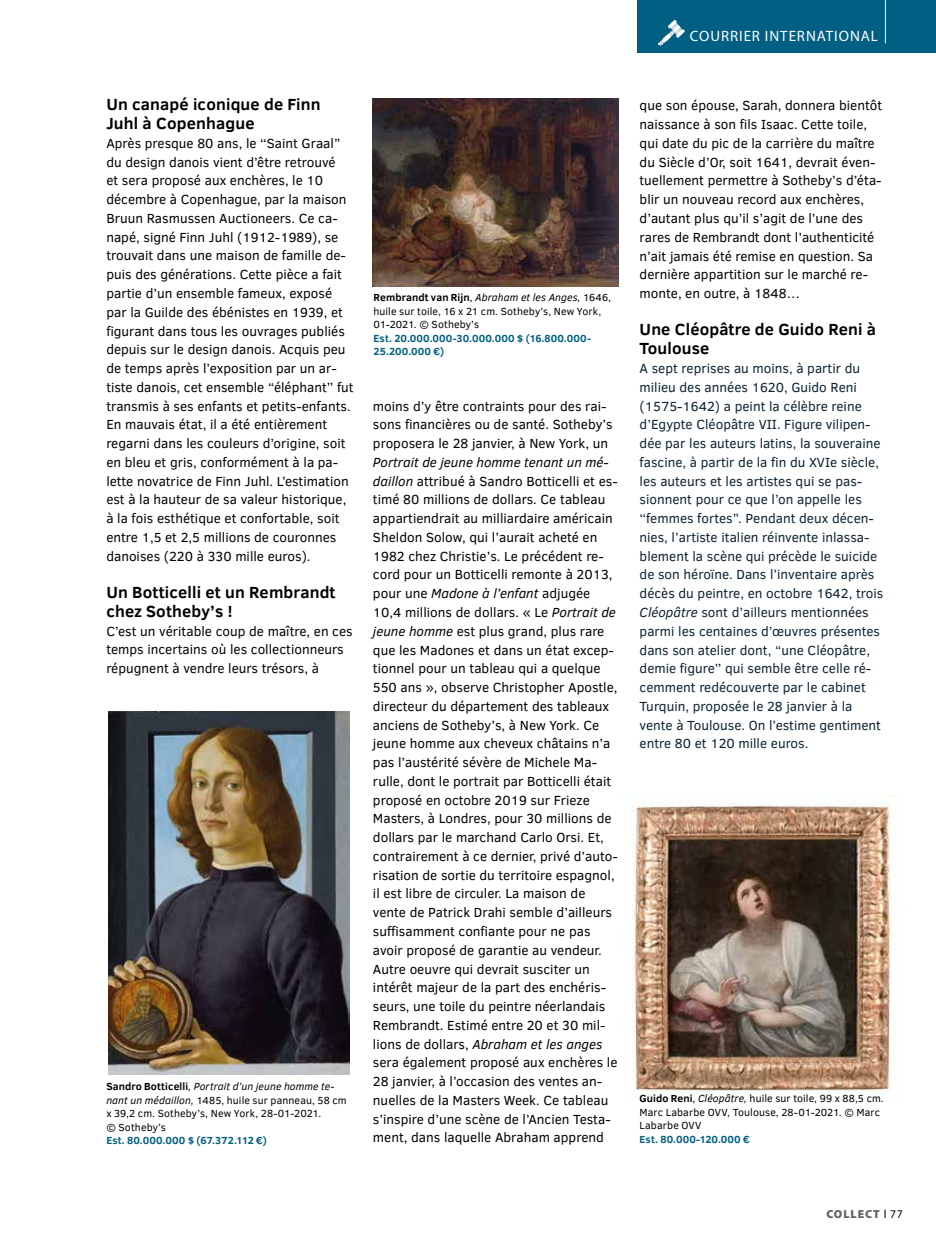
<style>
.page{position:relative;width:936px;height:1251px;background:#fff}
.page>*{position:absolute;margin:0;border:0;box-sizing:border-box;transform-origin:0 0}
.t1{font:700 16.5px/18.8px "Clear Sans";letter-spacing:.01em;color:#000}
.t2{font:15px "Myriad Pro";letter-spacing:.06em;color:#fff}
.t3{font:15px "Clear Sans";letter-spacing:-.005em;color:#fff}
.t4{font:13.5px/18.8px "Clear Sans";color:#000}
.t5{font:13.5px/18.8px "Clear Sans";color:#0b2230}
.t6{font:900 11.7px "Myriad Pro";letter-spacing:.08em;color:#646363}
.t7{font:10.5px/13.5px "Clear Sans";letter-spacing:.01em;color:#000}
.t8{font:700 10.5px/13.5px "Clear Sans";letter-spacing:.01em;color:#005f83}
.s1{font-weight:700}
.s2{font-style:italic}
.s3{font-weight:400;color:#000}
</style>
<div class="page">
<img style="left:108px;top:711px;width:241px;height:362px">
<img style="left:373px;top:99px;width:245px;height:187px">
<img style="left:632px;top:794px;width:261px;height:303px">
<div style="left:637px;top:0;width:298px;height:52px;background:#005f83"></div>
<hr style="left:885px;top:0;width:1px;height:43px;background:#fff">
<img style="left:658px;top:20px;width:27px;height:26px">
<p class="t3" style="left:709px;top:25px;width:170px">VEIL NGEN WERELDWIJD</p>
<p class="t2" style="left:690px;top:28px;width:189px">COURRIER INTERNATIONAL</p>
<p class="t1" style="left:106px;top:95px;width:216px">Un canapé iconique de Finn<br>Juhl à Copenhague</p>
<p class="t4" style="left:106px;top:134px;width:249px">Après presque 80 ans, le ‘‘Saint Graal’’ du design danois vient d’être retrouvé<br>et sera proposé aux enchères, le 10 décembre à Copenhague, par la maison Bruun Rasmussen Auctioneers. Ce ca&shy;napé, signé Finn Juhl (1912-1989), se trouvait dans une maison de famille de&shy;puis des générations. Cette pièce a fait partie d’un ensemble fameux, exposé par la Guilde des ébénistes en 1939, et figurant dans tous les ouvrages publiés depuis sur le design danois. Acquis peu de temps après l’exposition par un ar&shy;tiste danois, cet ensemble ‘‘éléphant’’ fut transmis à ses enfants et petits-enfants.<br>En mauvais état, il a été entièrement regarni dans les couleurs d’origine, soit en bleu et gris, conformément à la pa&shy;lette novatrice de Finn Juhl. L’estimation est à la hauteur de sa valeur historique, à la fois esthétique et confortable, soit entre 1,5 et 2,5 millions de couronnes danoises (220 à 330 mille euros).</p>
<p class="t1" style="left:106px;top:582px;width:231px">Un Botticelli et un Rembrandt chez Sotheby’s !</p>
<p class="t4" style="left:106px;top:621px;width:248px">C’est un véritable coup de maître, en ces temps incertains où les collectionneurs répugnent à vendre leurs trésors, à</p>
<p class="t7" style="left:106px;top:1079px;width:242px"><span class="s1">Sandro Botticelli</span><span class="s2">, Portrait d’un jeune homme te&shy;nant un médaillon,</span> 1485, huile sur panneau, 58 cm x 39,2 cm. Sotheby’s, New York, 28-01-2021.<br>© Sotheby’s</p>
<p class="t8" style="left:106px;top:1133px;width:162px">Est. 80.000.000 $ (67.372.112 €)</p>
<p class="t7" style="left:373px;top:290px;width:239px"><span class="s1">Rembrandt van Rijn</span>, <span class="s2">Abraham et les Anges,</span> 1646, huile sur toile, 16 x 21 cm. Sotheby’s, New York,<br>01-2021. © Sotheby’s</p>
<p class="t8" style="left:373px;top:331px;width:219px">Est. 20.000.000-30.000.000 $ (16.800.000-<br>25.200.000 €)</p>
<p class="t4" style="left:373px;top:396px;width:241px">moins d’y être contraints pour des rai&shy;sons financières ou de santé. Sotheby’s proposera le 28 janvier, à New York, un</p>
<p class="t4" style="left:373px;top:452px;width:246px"><span class="s2">Portrait de jeune homme tenant un mé&shy;daillon</span> attribué à Sandro Botticelli et es&shy;timé 80 millions de dollars. Ce tableau appartiendrait au milliardaire américain Sheldon Solow, qui l’aurait acheté en 1982 chez Christie’s. Le précédent re&shy;cord pour un Botticelli remonte à 2013, pour une <span class="s2">Madone à l’enfant</span> adjugée 10,4 millions de dollars. « Le <span class="s2">Portrait de jeune homme</span> est plus grand, plus rare que les Madones et dans un état excep&shy;tionnel pour un tableau qui a quelque 550 ans », observe Christopher Apostle, directeur du département des tableaux anciens de Sotheby’s, à New York. Ce jeune homme aux cheveux châtains n’a pas l’austérité sévère de Michele Ma&shy;rulle, dont le portrait par Botticelli était proposé en octobre 2019 sur Frieze Masters, à Londres, pour 30 millions de dollars par le marchand Carlo Orsi. Et, contrairement à ce dernier, privé d’auto&shy;risation de sortie du territoire espagnol, il est libre de circuler. La maison de vente de Patrick Drahi semble d’ailleurs suffisamment confiante pour ne pas avoir proposé de garantie au vendeur.<br>Autre oeuvre qui devrait susciter un intérêt majeur de la part des enchéris&shy;seurs, une toile du peintre néerlandais Rembrandt. Estimé entre 20 et 30 mil&shy;lions de dollars, <span class="s2">Abraham et les anges </span>sera également proposé aux enchères le 28 janvier, à l’occasion des ventes an&shy;nuelles de la Masters Week. Ce tableau s’inspire d’une scène de l’Ancien Testa&shy;ment, dans laquelle Abraham apprend</p>
<p class="t4" style="left:639px;top:96px;width:244px">que son épouse, Sarah, donnera bientôt naissance à son fils Isaac. Cette toile, qui date du pic de la carrière du maître du Siècle d’Or, soit 1641, devrait éven&shy;tuellement permettre à Sotheby’s d’éta&shy;blir un nouveau record aux enchères, d’autant plus qu’il s’agit de l’une des rares de Rembrandt dont l’authenticité n’ait jamais été remise en question. Sa dernière appartition sur le marché re&shy;monte, en outre, à 1848…</p>
<p class="t1" style="left:639px;top:320px;width:238px">Une Cléopâtre de Guido Reni à<br>Toulouse</p>
<p class="t5" style="left:639px;top:359px;width:245px">A sept reprises au moins, à partir du milieu des années 1620, Guido Reni (1575-1642) a peint la célèbre reine d’Egypte Cléopâtre VII. Figure vilipen&shy;dée par les auteurs latins, la souveraine fascine, à partir de la fin du XVIe siècle, les auteurs et les artistes qui se pas&shy;sionnent pour ce que l’on appelle les ‘‘femmes fortes’’. Pendant deux décen&shy;nies, l’artiste italien réinvente inlassa&shy;blement la scène qui précède le suicide de son héroïne. Dans l’inventaire après décès du peintre, en octobre 1642, trois <span class="s2">Cléopâtre</span> sont d’ailleurs mentionnées parmi les centaines d’œuvres présentes dans son atelier dont, ‘‘une Cléopâtre, demie figure’’ qui semble être celle ré&shy;cemment redécouverte par le cabinet Turquin, proposée le 28 janvier à la vente à Toulouse. On l’estime gentiment entre 80 et 120 mille euros.</p>
<p class="t7" style="left:639px;top:1091px;width:246px"><span class="s1">Guido Reni</span>, <span class="s2">Cléopâtre,</span> huile sur toile, 99 x 88,5 cm.<br>Marc Labarbe OVV, Toulouse, 28-01-2021. © Marc<br>Labarbe OVV</p>
<p class="t8" style="left:639px;top:1131px;width:112px">Est. 80.000-120.000 €</p>
<p class="t6" style="left:826px;top:1207px;width:78px">COLLECT <span class="s3">l 77</span></p>
</div>
